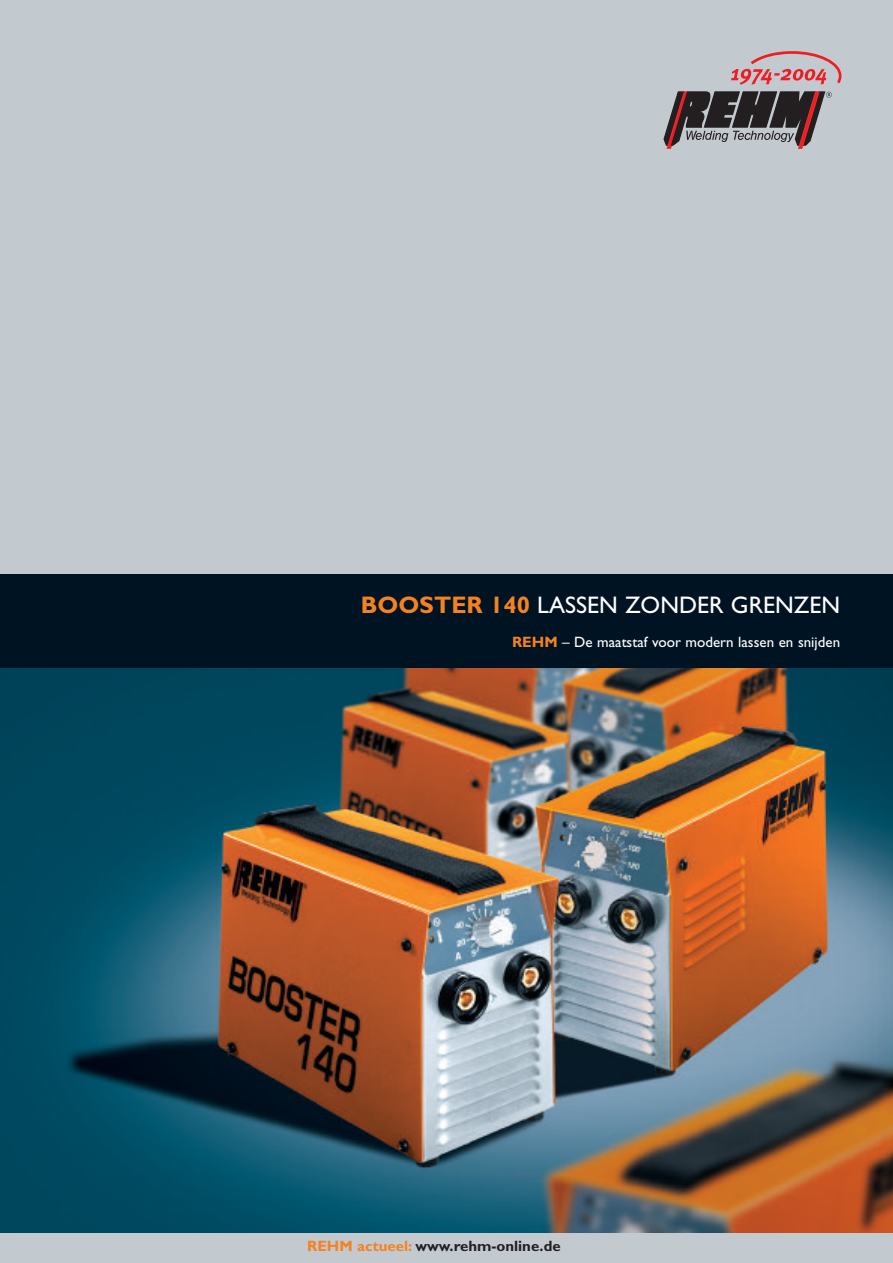
<style>
.page{position:relative;width:893px;height:1263px;background:#fff}
.page>*{position:absolute;margin:0;border:0;box-sizing:border-box;transform-origin:0 0}
.t1{font:24px "Gill Sans";color:#fff}
.t2{font:15px "Gill Sans";color:#fff}
.t3{font:700 15px "Gill Sans";color:#231f20}
.s1{font-weight:700;color:#f58220}
.s2{color:#f58220}
</style>
<div class="page">
<img style="left:0;top:668px;width:893px;height:565px">
<div style="left:0;top:1233px;width:893px;height:30px;background:#c2cad0"></div>
<div style="left:0;top:574px;width:893px;height:94px;background:#001322"></div>
<div style="left:0;top:0;width:893px;height:574px;background:#c2cad0"></div>
<svg style="left:664px;top:91px;width:168px;height:58px"></svg>
<svg style="left:731px;top:51px;width:110px;height:34px"></svg>
<h1 class="t1" style="left:361px;top:595px;width:481px"><span class="s1">BOOSTER 140</span> LASSEN ZONDER GRENZEN</h1>
<p class="t2" style="left:512px;top:636px;width:330px"><span class="s1">REHM</span> – De maatstaf voor modern lassen en snijden</p>
<p class="t3" style="left:307px;top:1240px;width:255px"><span class="s2">REHM actueel:</span> www.rehm-online.de</p>
</div>
